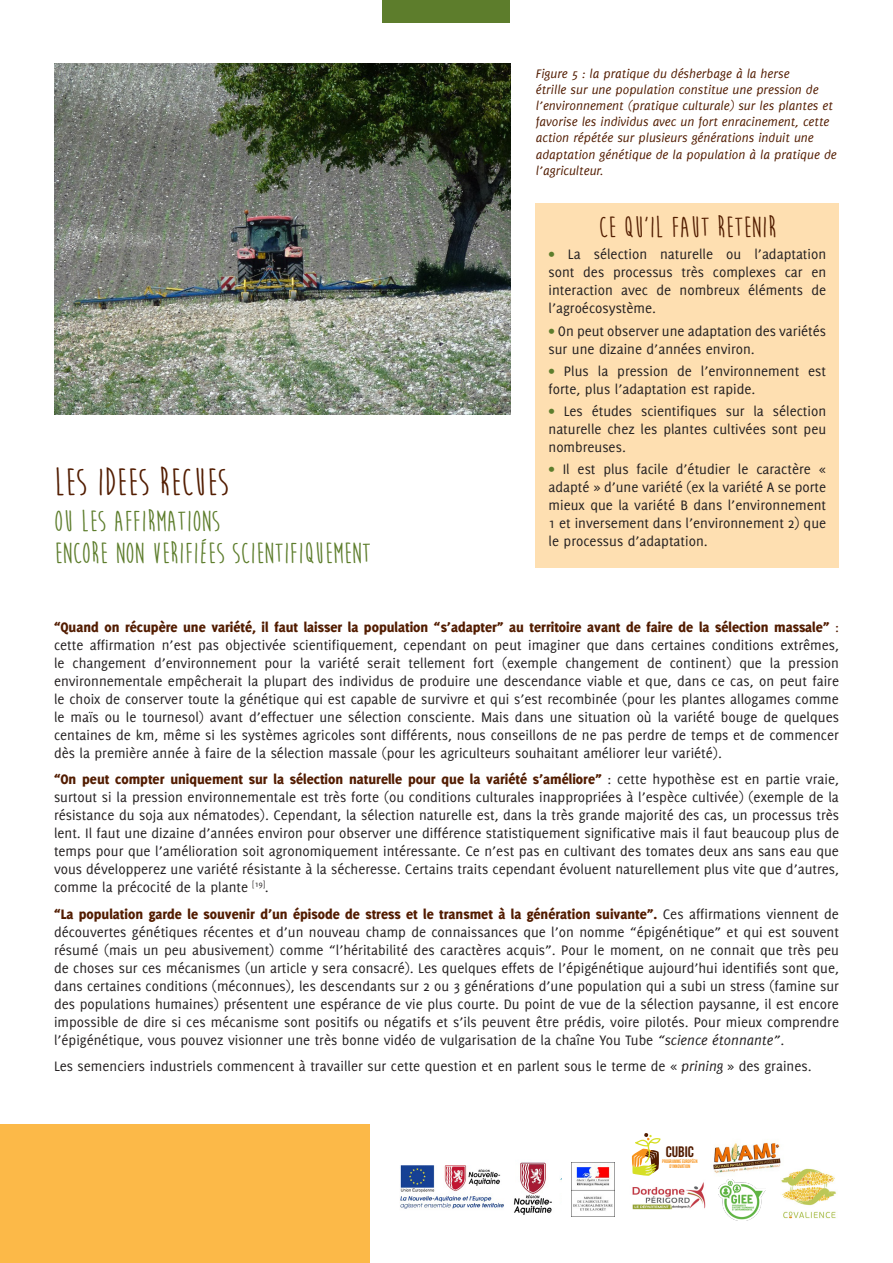
<style>
.page{position:relative;width:893px;height:1263px;background:#fff}
.page>*{position:absolute;margin:0;border:0;box-sizing:border-box;transform-origin:0 0}
.t1{font:700 39px "Moon Flower";color:#521c00}
.t2{font:700 30px "Moon Flower";color:#5d7d2c}
.t3{font:700 30px "Moon Flower";color:#521c00}
.t4{font:15.15px "Bebas Neue";color:#521c00;scale:1.05 1}
.t5{font:15px/18px "Delicious";color:#231f20;text-align:justify}
.t6{font:italic 13.5px/16.2px "Delicious";color:#521c00}
.t7{font:4.95px/4.7px "Bebas Neue";color:#f7931d;text-align:center}
.s1{color:#5d7d2c}
.s2{font-weight:800;color:#521c00}
.s3{color:#521c00}
.s4{font-style:italic}
</style>
<div class="page">
<img style="left:54px;top:64px;width:456px;height:351px">
<div style="left:536px;top:203px;width:303px;height:365px;background:#fedfb1"></div>
<div style="left:0;top:1124px;width:370px;height:139px;background:#fcb948"></div>
<div style="left:383px;top:0;width:127px;height:23px;background:#5d7d2c"></div>
<img style="left:400px;top:1162px;width:161px;height:53px">
<img style="left:713px;top:1142px;width:68px;height:32px">
<img style="left:632px;top:1182px;width:74px;height:28px">
<img style="left:572px;top:1162px;width:42px;height:49px">
<img style="left:780px;top:1167px;width:56px;height:52px">
<img style="left:719px;top:1179px;width:47px;height:41px">
<svg style="left:632px;top:1133px;width:29px;height:43px"></svg>
<p class="t1" style="left:54px;top:462px;width:176px">LES IDEES RECUES</p>
<p class="t2" style="left:54px;top:506px;width:167px">OU LES AFFIRMATIONS</p>
<p class="t2" style="left:54px;top:537px;width:318px">ENCORE NON VERIFIÉES SCIENTIFIQUEMENT</p>
<p class="t6" style="left:536px;top:65px;width:302px">Figure 5 : la pratique du désherbage à la herse<br>étrille sur une population constitue une pression de l’environnement (pratique culturale) sur les plantes et favorise les individus avec un fort enracinement, cette action répétée sur plusieurs générations induit une adaptation génétique de la population à la pratique de l’agriculteur.</p>
<p class="t3" style="left:598px;top:212px;width:180px">CE QU’IL FAUT RETENIR</p>
<p class="t5" style="left:549px;top:245px;width:279px"><span class="s1">•</span> La sélection naturelle ou l’adaptation sont des processus très complexes car en interaction avec de nombreux éléments de l’agroécosystème.</p>
<p class="t5" style="left:549px;top:322px;width:279px"><span class="s1">•</span> On peut observer une adaptation des variétés sur une dizaine d’années environ.</p>
<p class="t5" style="left:549px;top:362px;width:279px"><span class="s1">•</span> Plus la pression de l’environnement est forte, plus l’adaptation est rapide.</p>
<p class="t5" style="left:549px;top:402px;width:279px"><span class="s1">•</span> Les études scientifiques sur la sélection naturelle chez les plantes cultivées sont peu nombreuses.</p>
<p class="t5" style="left:549px;top:460px;width:279px"><span class="s1">•</span> Il est plus facile d’étudier le caractère « adapté » d’une variété (ex la variété A se porte mieux que la variété B dans l’environnement 1 et inversement dans l’environnement 2) que le processus d’adaptation.</p>
<p class="t5" style="left:54px;top:617px;width:787px"><span class="s2">“Quand on récupère une variété, il faut laisser la population “s’adapter” au territoire avant de faire de la sélection massale”</span> <span class="s3">: </span>cette affirmation n’est pas objectivée scientifiquement, cependant on peut imaginer que dans certaines conditions extrêmes, le changement d’environnement pour la variété serait tellement fort (exemple changement de continent) que la pression environnementale empêcherait la plupart des individus de produire une descendance viable et que, dans ce cas, on peut faire le choix de conserver toute la génétique qui est capable de survivre et qui s’est recombinée (pour les plantes allogames comme le maïs ou le tournesol) avant d’effectuer une sélection consciente. Mais dans une situation où la variété bouge de quelques centaines de km, même si les systèmes agricoles sont différents, nous conseillons de ne pas perdre de temps et de commencer dès la première année à faire de la sélection massale (pour les agriculteurs souhaitant améliorer leur variété).</p>
<p class="t5" style="left:54px;top:770px;width:787px"><span class="s2">“On peut compter uniquement sur la sélection naturelle pour que la variété s’améliore”</span> : cette hypothèse est en partie vraie, surtout si la pression environnementale est très forte (ou conditions culturales inappropriées à l’espèce cultivée) (exemple de la résistance du soja aux nématodes). Cependant, la sélection naturelle est, dans la très grande majorité des cas, un processus très lent. Il faut une dizaine d’années environ pour observer une différence statistiquement significative mais il faut beaucoup plus de temps pour que l’amélioration soit agronomiquement intéressante. Ce n’est pas en cultivant des tomates deux ans sans eau que vous développerez une variété résistante à la sécheresse. Certains traits cependant évoluent naturellement plus vite que d’autres, comme la précocité de la plante <sup>[19]</sup>.</p>
<p class="t5" style="left:54px;top:904px;width:787px"><span class="s2">“La population garde le souvenir d’un épisode de stress et le transmet à la génération suivante”.</span> Ces affirmations viennent de découvertes génétiques récentes et d’un nouveau champ de connaissances que l’on nomme “épigénétique” et qui est souvent résumé (mais un peu abusivement) comme “l’héritabilité des caractères acquis”. Pour le moment, on ne connait que très peu de choses sur ces mécanismes (un article y sera consacré). Les quelques effets de l’épigénétique aujourd’hui identifiés sont que, dans certaines conditions (méconnues), les descendants sur 2 ou 3 générations d’une population qui a subi un stress (famine sur des populations humaines) présentent une espérance de vie plus courte. Du point de vue de la sélection paysanne, il est encore impossible de dire si ces mécanisme sont positifs ou négatifs et s’ils peuvent être prédis, voire pilotés. Pour mieux comprendre l’épigénétique, vous pouvez visionner une très bonne vidéo de vulgarisation de la chaîne You Tube <span class="s4">“science étonnante”</span>.</p>
<p class="t5" style="left:54px;top:1057px;width:759px">Les semenciers industriels commencent à travailler sur cette question et en parlent sous le terme de « <span class="s4">prining</span> » des graines.</p>
<p class="t4" style="left:666px;top:1143px;width:28px">CUBIC</p>
<p class="t7" style="left:662px;top:1159px;width:37px">PROGRAMME EUROPÉEN<br>D’INNOVATION</p>
</div>
